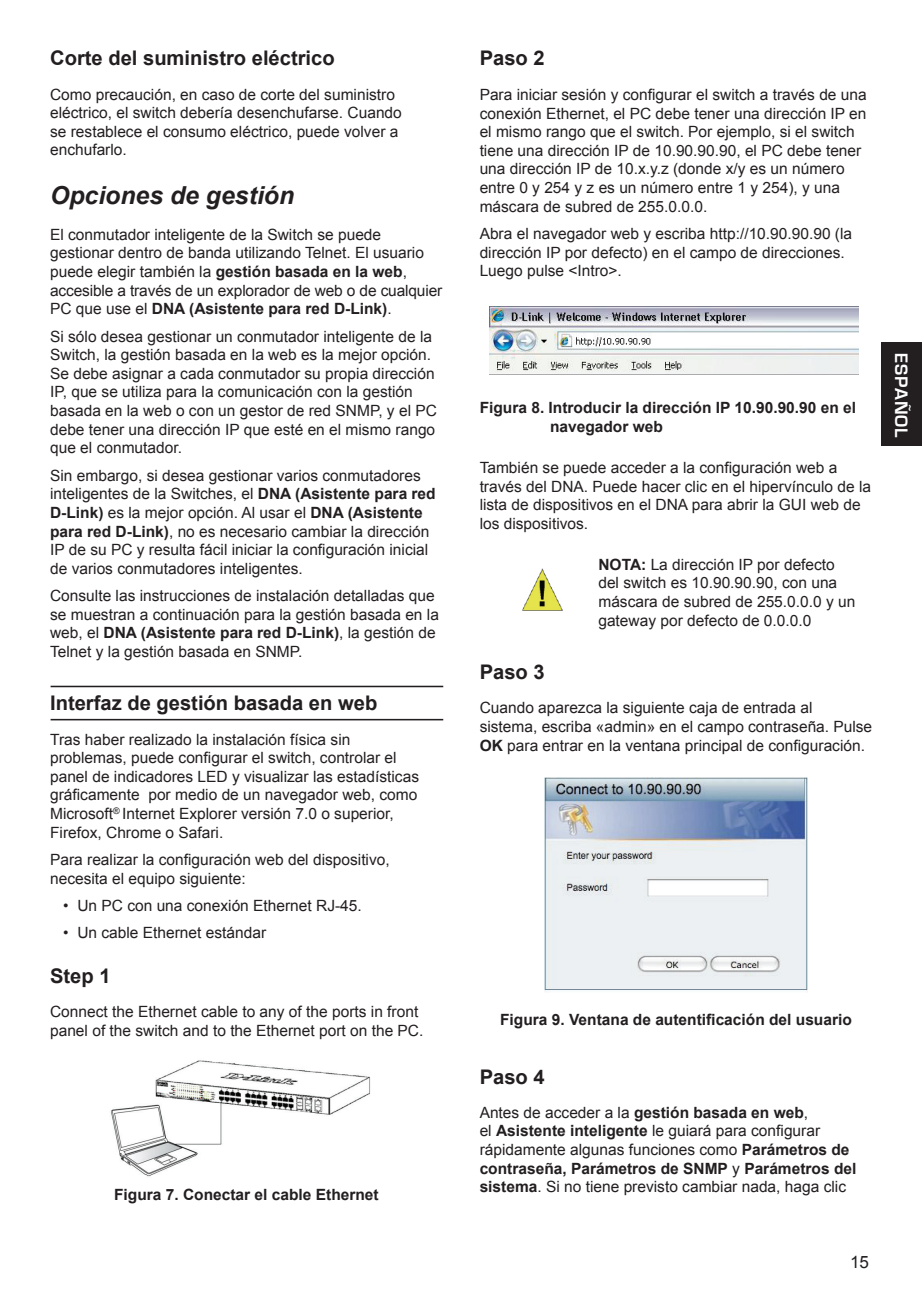
<style>
.page{position:relative;width:922px;height:1297px;background:#fff}
.page>*{position:absolute;margin:0;border:0;box-sizing:border-box;transform-origin:0 0}
.t1{font:italic 700 24.75px "Arial";color:#231f20}
.t2{font:700 20.25px "Arial";color:#231f20}
.t3{font:700 18.5px "Eurostile";letter-spacing:.05em;color:#fff}
.t4{font:17px "Arial";color:#231f20}
.t5{font:15.5px/18.5px "Arial";color:#231f20}
.t6{font:700 15.5px/18.5px "Arial";color:#231f20}
.s1{font-weight:700}
</style>
<div class="page">
<div style="left:880px;top:342px;width:41px;height:104px;background:#231f20"></div>
<img style="left:489px;top:306px;width:369px;height:68px">
<img style="left:522px;top:568px;width:41px;height:43px">
<img style="left:544px;top:777px;width:263px;height:215px">
<img style="left:111px;top:1060px;width:260px;height:117px">
<hr style="left:51px;top:686px;width:392px;height:1px;background:#231f20">
<hr style="left:51px;top:719px;width:392px;height:1px;background:#231f20">
<h2 class="t2" style="left:50px;top:45px;width:286px">Corte del suministro eléctrico</h2>
<p class="t5" style="left:50px;top:85px;width:353px">Como precaución, en caso de corte del suministro eléctrico, el switch debería desenchufarse. Cuando se restablece el consumo eléctrico, puede volver a enchufarlo.</p>
<h1 class="t1" style="left:50px;top:179px;width:245px">Opciones de gestión</h1>
<p class="t5" style="left:50px;top:225px;width:393px">El conmutador inteligente de la Switch se puede gestionar dentro de banda utilizando Telnet. El usuario puede elegir también la <span class="s1">gestión basada en la web</span>, accesible a través de un explorador de web o de cualquier PC que use el <span class="s1">DNA (Asistente para red D-Link)</span>.</p>
<p class="t5" style="left:50px;top:327px;width:388px">Si sólo desea gestionar un conmutador inteligente de la Switch, la gestión basada en la web es la mejor opción.<br>Se debe asignar a cada conmutador su propia dirección IP, que se utiliza para la comunicación con la gestión basada en la web o con un gestor de red SNMP, y el PC debe tener una dirección IP que esté en el mismo rango que el conmutador.</p>
<p class="t5" style="left:50px;top:466px;width:387px">Sin embargo, si desea gestionar varios conmutadores inteligentes de la Switches, el <span class="s1">DNA (Asistente para red D-Link)</span> es la mejor opción. Al usar el <span class="s1">DNA (Asistente para red D-Link)</span>, no es necesario cambiar la dirección IP de su PC y resulta fácil iniciar la configuración inicial de varios conmutadores inteligentes.</p>
<p class="t5" style="left:50px;top:587px;width:390px">Consulte las instrucciones de instalación detalladas que se muestran a continuación para la gestión basada en la web, el <span class="s1">DNA (Asistente para red D-Link)</span>, la gestión de Telnet y la gestión basada en SNMP.</p>
<h2 class="t2" style="left:50px;top:690px;width:328px">Interfaz de gestión basada en web</h2>
<p class="t5" style="left:50px;top:730px;width:370px">Tras haber realizado la instalación física sin problemas, puede configurar el switch, controlar el panel de indicadores LED y visualizar las estadísticas gráficamente por medio de un navegador web, como Microsoft<sup>®</sup> Internet Explorer versión 7.0 o superior, Firefox, Chrome o Safari.</p>
<p class="t5" style="left:50px;top:850px;width:341px">Para realizar la configuración web del dispositivo, necesita el equipo siguiente:</p>
<p class="t5" style="left:63px;top:896px;width:300px">• Un PC con una conexión Ethernet RJ-45.</p>
<p class="t5" style="left:63px;top:924px;width:204px">• Un cable Ethernet estándar</p>
<h2 class="t2" style="left:50px;top:963px;width:62px">Step 1</h2>
<p class="t5" style="left:50px;top:1003px;width:375px">Connect the Ethernet cable to any of the ports in front panel of the switch and to the Ethernet port on the PC.</p>
<p class="t6" style="left:114px;top:1186px;width:266px">Figura 7. Conectar el cable Ethernet</p>
<h2 class="t2" style="left:479px;top:44px;width:66px">Paso 2</h2>
<p class="t5" style="left:479px;top:85px;width:388px">Para iniciar sesión y configurar el switch a través de una conexión Ethernet, el PC debe tener una dirección IP en el mismo rango que el switch. Por ejemplo, si el switch tiene una dirección IP de 10.90.90.90, el PC debe tener una dirección IP de 10.x.y.z (donde x/y es un número entre 0 y 254 y z es un número entre 1 y 254), y una máscara de subred de 255.0.0.0.</p>
<p class="t5" style="left:479px;top:224px;width:374px">Abra el navegador web y escriba http://10.90.90.90 (la dirección IP por defecto) en el campo de direcciones.<br>Luego pulse &lt;Intro&gt;.</p>
<p class="t6" style="left:550px;top:399px;width:307px;text-indent:-70px">Figura 8. Introducir la dirección IP 10.90.90.90 en el navegador web</p>
<p class="t5" style="left:479px;top:458px;width:393px">También se puede acceder a la configuración web a través del DNA. Puede hacer clic en el hipervínculo de la lista de dispositivos en el DNA para abrir la GUI web de los dispositivos.</p>
<p class="t5" style="left:598px;top:555px;width:258px"><span class="s1">NOTA:</span> La dirección IP por defecto del switch es 10.90.90.90, con una máscara de subred de 255.0.0.0 y un gateway por defecto de 0.0.0.0</p>
<h2 class="t2" style="left:479px;top:659px;width:66px">Paso 3</h2>
<p class="t5" style="left:479px;top:699px;width:394px">Cuando aparezca la siguiente caja de entrada al sistema, escriba «admin» en el campo contraseña. Pulse<br><span class="s1">OK</span> para entrar en la ventana principal de configuración.</p>
<p class="t3" style="left:910px;top:353px;width:86px;rotate:90deg">ESPAÑOL</p>
<p class="t6" style="left:500px;top:1010px;width:353px">Figura 9. Ventana de autentificación del usuario</p>
<h2 class="t2" style="left:479px;top:1063px;width:66px">Paso 4</h2>
<p class="t5" style="left:479px;top:1103px;width:378px">Antes de acceder a la <span class="s1">gestión basada en web</span>,<br>el <span class="s1">Asistente inteligente</span> le guiará para configurar rápidamente algunas funciones como <span class="s1">Parámetros de contraseña, Parámetros de SNMP</span> y <span class="s1">Parámetros del sistema</span>. Si no tiene previsto cambiar nada, haga clic</p>
<p class="t4" style="left:849px;top:1251px;width:20px">15</p>
</div>
